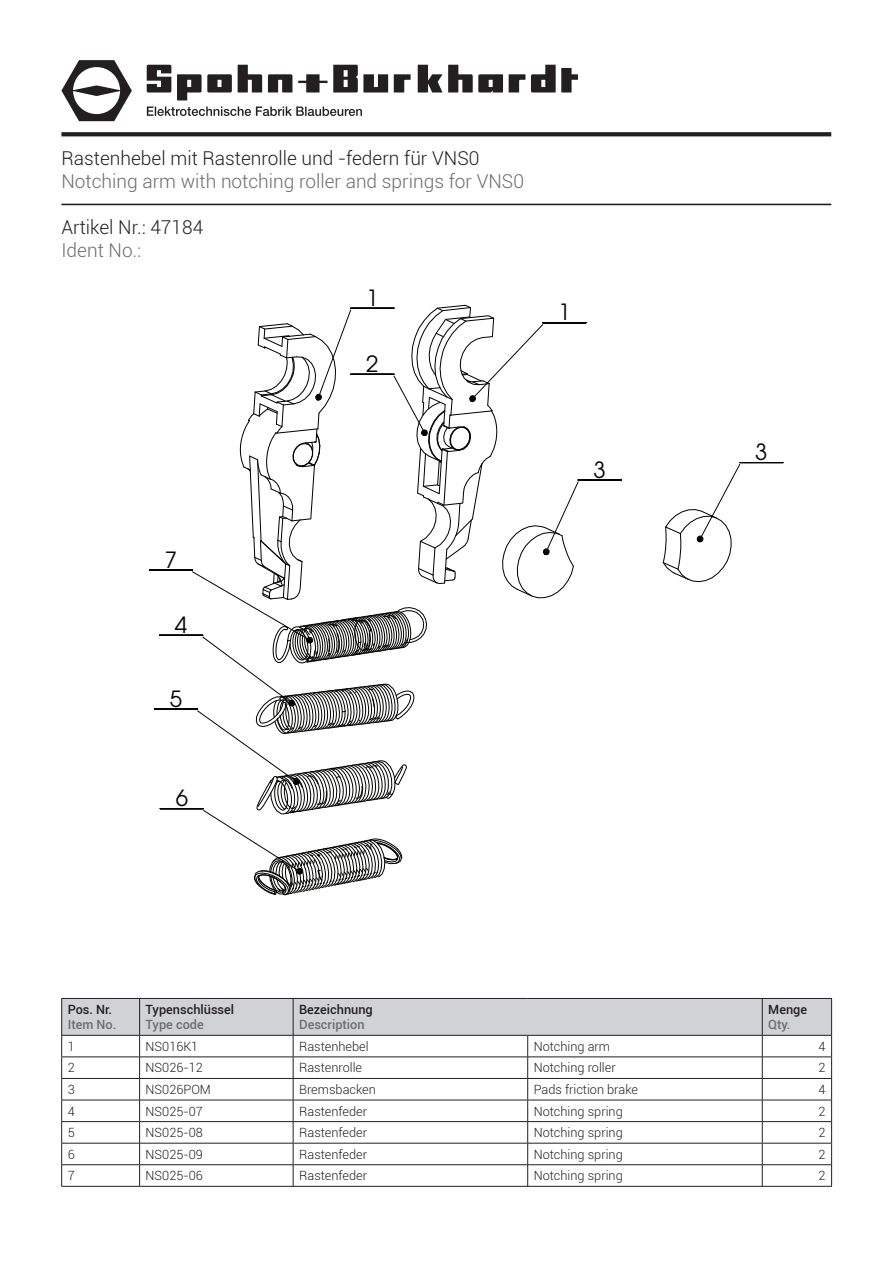
<style>
.page{position:relative;width:893px;height:1263px;background:#fff}
.page>*{position:absolute;margin:0;border:0;box-sizing:border-box;transform-origin:0 0}
.t1{font:22.35px "Avant Garde";color:#040503}
.t2{font:300 19.05px "Roboto";color:#231f20}
.t3{font:300 19.05px "Roboto";color:#6c6d70}
.t4{font:300 12.75px "Roboto";color:#231f20}
.t5{font:500 12.75px "Roboto";color:#231f20}
.t6{font:500 12.75px "Roboto";color:#6c6d70}
</style>
<div class="page">
<svg style="left:61px;top:60px;width:71px;height:61px"></svg>
<svg style="left:147px;top:65px;width:24px;height:28px"></svg>
<svg style="left:177px;top:74px;width:55px;height:26px"></svg>
<svg style="left:238px;top:65px;width:24px;height:28px"></svg>
<svg style="left:298px;top:74px;width:29px;height:19px"></svg>
<svg style="left:333px;top:65px;width:55px;height:28px"></svg>
<svg style="left:394px;top:74px;width:17px;height:19px"></svg>
<svg style="left:531px;top:65px;width:47px;height:28px"></svg>
<svg style="left:268px;top:74px;width:24px;height:19px"></svg>
<svg style="left:509px;top:74px;width:16px;height:19px"></svg>
<svg style="left:418px;top:65px;width:85px;height:28px"></svg>
<svg style="left:147px;top:107px;width:215px;height:9px"></svg>
<svg style="left:61px;top:132px;width:770px;height:4px;background:#2c2829"></svg>
<hr style="left:61px;top:204px;width:770px;height:1px;background:#231f20">
<hr style="left:578px;top:480px;width:43px;height:1px;background:#040503">
<hr style="left:543px;top:322px;width:43px;height:1px;background:#040503">
<hr style="left:149px;top:570px;width:44px;height:1px;background:#040503">
<hr style="left:159px;top:635px;width:44px;height:1px;background:#040503">
<hr style="left:154px;top:709px;width:44px;height:1px;background:#040503">
<svg style="left:191px;top:304px;width:388px;height:592px"></svg>
<hr style="left:160px;top:808px;width:44px;height:1px;background:#040503">
<hr style="left:740px;top:462px;width:43px;height:1px;background:#040503">
<svg style="left:662px;top:463px;width:79px;height:120px"></svg>
<svg style="left:61px;top:998px;width:771px;height:188px"></svg>
<hr style="left:61px;top:1186px;width:79px;height:1px;background:#231f20">
<hr style="left:140px;top:1186px;width:692px;height:1px;background:#231f20">
<h2 class="t2" style="left:61px;top:147px;width:419px">Rastenhebel mit Rastenrolle und -federn für VNS0</h2>
<h2 class="t3" style="left:61px;top:170px;width:464px">Notching arm with notching roller and springs for VNS0</h2>
<h2 class="t2" style="left:61px;top:216px;width:143px">Artikel Nr.: 47184</h2>
<h2 class="t3" style="left:61px;top:239px;width:81px">Ident No.:</h2>
<h1 class="t1" style="left:366px;top:289px;width:14px">1</h1>
<h1 class="t1" style="left:165px;top:551px;width:14px">7</h1>
<h1 class="t1" style="left:175px;top:616px;width:14px">4</h1>
<h1 class="t1" style="left:170px;top:690px;width:14px">5</h1>
<h1 class="t1" style="left:176px;top:790px;width:14px">6</h1>
<h1 class="t1" style="left:366px;top:355px;width:14px">2</h1>
<h1 class="t1" style="left:558px;top:304px;width:14px">1</h1>
<h1 class="t1" style="left:593px;top:461px;width:14px">3</h1>
<p class="t5" style="left:68px;top:1002px;width:46px">Pos. Nr.</p>
<p class="t6" style="left:68px;top:1017px;width:50px">Item No.</p>
<p class="t5" style="left:146px;top:1002px;width:90px">Typenschlüssel</p>
<p class="t6" style="left:146px;top:1017px;width:60px">Type code</p>
<p class="t5" style="left:299px;top:1002px;width:75px">Bezeichnung</p>
<p class="t6" style="left:299px;top:1017px;width:67px">Description</p>
<h1 class="t1" style="left:755px;top:444px;width:14px">3</h1>
<p class="t5" style="left:768px;top:1002px;width:40px">Menge</p>
<p class="t6" style="left:768px;top:1017px;width:24px">Qty.</p>
<p class="t4" style="left:68px;top:1039px;width:9px">1</p>
<p class="t4" style="left:146px;top:1039px;width:54px">NS016K1</p>
<p class="t4" style="left:299px;top:1039px;width:71px">Rastenhebel</p>
<p class="t4" style="left:534px;top:1039px;width:78px">Notching arm</p>
<p class="t4" style="left:818px;top:1039px;width:9px">4</p>
<p class="t4" style="left:68px;top:1061px;width:9px">2</p>
<p class="t4" style="left:146px;top:1061px;width:59px">NS026-12</p>
<p class="t4" style="left:299px;top:1061px;width:65px">Rastenrolle</p>
<p class="t4" style="left:534px;top:1061px;width:83px">Notching roller</p>
<p class="t4" style="left:818px;top:1061px;width:9px">2</p>
<p class="t4" style="left:68px;top:1082px;width:9px">3</p>
<p class="t4" style="left:146px;top:1082px;width:67px">NS026POM</p>
<p class="t4" style="left:299px;top:1082px;width:78px">Bremsbacken</p>
<p class="t4" style="left:534px;top:1082px;width:106px">Pads friction brake</p>
<p class="t4" style="left:818px;top:1082px;width:9px">4</p>
<p class="t4" style="left:68px;top:1104px;width:9px">4</p>
<p class="t4" style="left:146px;top:1104px;width:59px">NS025-07</p>
<p class="t4" style="left:299px;top:1104px;width:69px">Rastenfeder</p>
<p class="t4" style="left:534px;top:1104px;width:90px">Notching spring</p>
<p class="t4" style="left:818px;top:1104px;width:9px">2</p>
<p class="t4" style="left:68px;top:1125px;width:9px">5</p>
<p class="t4" style="left:146px;top:1125px;width:59px">NS025-08</p>
<p class="t4" style="left:299px;top:1125px;width:69px">Rastenfeder</p>
<p class="t4" style="left:534px;top:1125px;width:90px">Notching spring</p>
<p class="t4" style="left:818px;top:1125px;width:9px">2</p>
<p class="t4" style="left:68px;top:1147px;width:9px">6</p>
<p class="t4" style="left:146px;top:1147px;width:59px">NS025-09</p>
<p class="t4" style="left:299px;top:1147px;width:69px">Rastenfeder</p>
<p class="t4" style="left:534px;top:1147px;width:90px">Notching spring</p>
<p class="t4" style="left:818px;top:1147px;width:9px">2</p>
<p class="t4" style="left:68px;top:1169px;width:9px">7</p>
<p class="t4" style="left:146px;top:1169px;width:59px">NS025-06</p>
<p class="t4" style="left:299px;top:1169px;width:69px">Rastenfeder</p>
<p class="t4" style="left:534px;top:1169px;width:90px">Notching spring</p>
<p class="t4" style="left:818px;top:1169px;width:9px">2</p>
</div>
